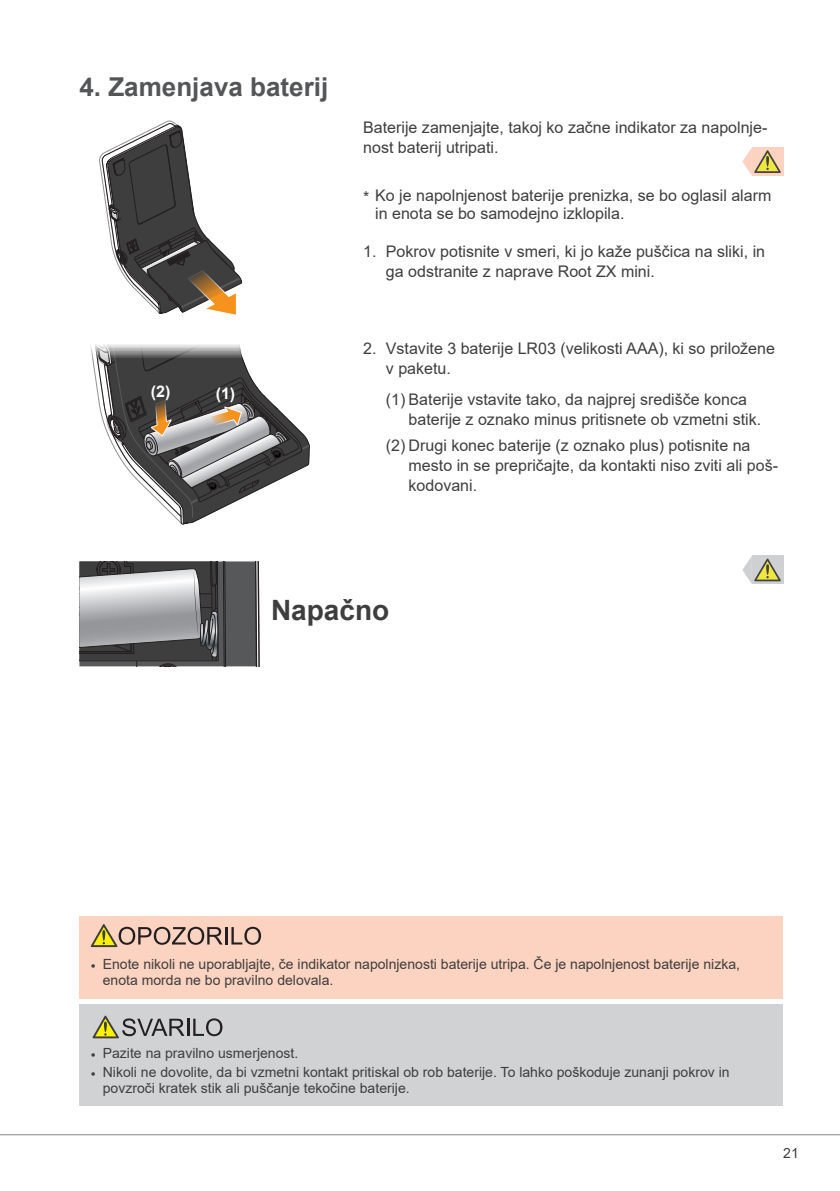
<style>
.page{position:relative;width:840px;height:1191px;background:#fff}
.page>*{position:absolute;margin:0;border:0;box-sizing:border-box;transform-origin:0 0}
.t1{font:700 28px "Arial";color:#3e3e3f}
.t2{font:700 26px "Arial";color:#545557}
.t3{font:16px/20px "Arial";color:#3e3e3f}
.t4{font:700 16px "Arial";color:#fff}
.t5{font:14px/16px "Arial";color:#3e3e3f}
</style>
<div class="page">
<hr style="left:0;top:1134px;width:839px;height:1px;background:#808285">
<div style="left:751px;top:147px;width:31px;height:29px;background:#fcd2c0"></div>
<svg style="left:742px;top:147px;width:38px;height:29px"></svg>
<svg style="left:99px;top:121px;width:143px;height:195px"></svg>
<svg style="left:79px;top:561px;width:181px;height:105px"></svg>
<svg style="left:91px;top:344px;width:219px;height:181px"></svg>
<div style="left:751px;top:556px;width:31px;height:28px;background:#cfd0d2"></div>
<svg style="left:742px;top:556px;width:38px;height:28px"></svg>
<div style="left:79px;top:1004px;width:703px;height:102px;background:#d1d2d4"></div>
<svg style="left:92px;top:1015px;width:130px;height:23px"></svg>
<div style="left:79px;top:915px;width:703px;height:83px;background:#fcd2c0"></div>
<svg style="left:91px;top:924px;width:170px;height:23px"></svg>
<h2 class="t2" style="left:79px;top:69px;width:250px">4. Zamenjava baterij</h2>
<p class="t4" style="left:151px;top:380px;width:21px">(2)</p>
<p class="t4" style="left:215px;top:382px;width:21px">(1)</p>
<p class="t3" style="left:363px;top:117px;width:405px">Baterije zamenjajte, takoj ko začne indikator za napolnje&shy;nost baterij utripati.</p>
<p class="t3" style="left:375px;top:186px;width:397px;line-height:18px;text-indent:-12px">* Ko je napolnjenost baterije prenizka, se bo oglasil alarm in enota se bo samodejno izklopila.</p>
<p class="t3" style="left:386px;top:241px;width:380px;text-indent:-23px">1. Pokrov potisnite v smeri, ki jo kaže puščica na sliki, in ga odstranite z naprave Root ZX mini.</p>
<p class="t3" style="left:386px;top:338px;width:390px;text-indent:-23px">2. Vstavite 3 baterije LR03 (velikosti AAA), ki so priložene v paketu.</p>
<p class="t3" style="left:408px;top:390px;width:354px;text-indent:-23px">(1) Baterije vstavite tako, da najprej središče konca baterije z oznako minus pritisnete ob vzmetni stik.</p>
<p class="t3" style="left:408px;top:435px;width:371px;text-indent:-23px">(2) Drugi konec baterije (z oznako plus) potisnite na mesto in se prepričajte, da kontakti niso zviti ali poš&shy;kodovani.</p>
<h1 class="t1" style="left:271px;top:591px;width:120px">Napačno</h1>
<p class="t5" style="left:103px;top:956px;width:638px;text-indent:-12px">• Enote nikoli ne uporabljajte, če indikator napolnjenosti baterije utripa. Če je napolnjenost baterije nizka, enota morda ne bo pravilno delovala.</p>
<p class="t5" style="left:91px;top:1044px;width:209px">• Pazite na pravilno usmerjenost.</p>
<p class="t5" style="left:103px;top:1063px;width:628px;text-indent:-12px">• Nikoli ne dovolite, da bi vzmetni kontakt pritiskal ob rob baterije. To lahko poškoduje zunanji pokrov in povzroči kratek stik ali puščanje tekočine baterije.</p>
<p class="t5" style="left:782px;top:1144px;width:17px">21</p>
</div>
